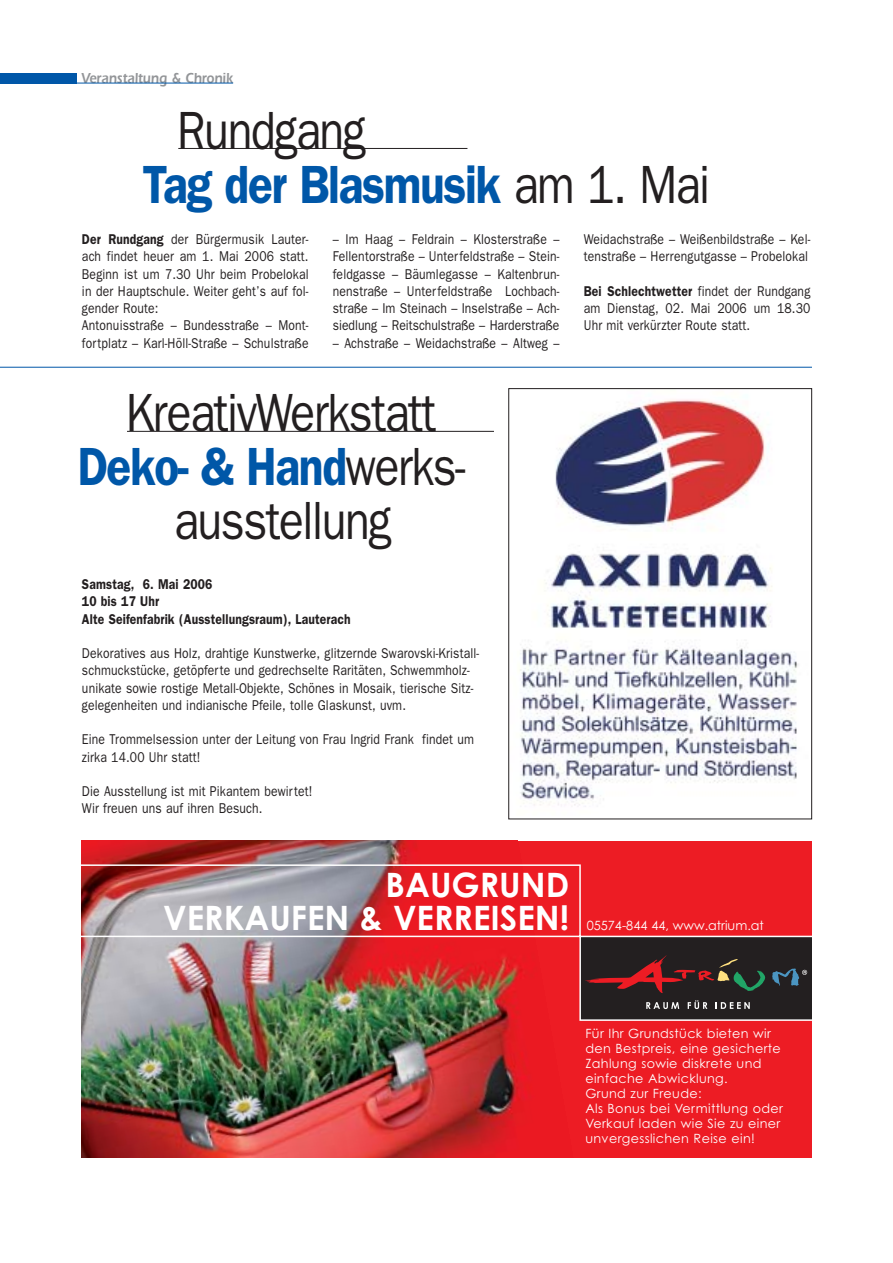
<style>
.page{position:relative;width:893px;height:1263px;background:#fff}
.page>*{position:absolute;margin:0;border:0;box-sizing:border-box;transform-origin:0 0}
.t1{font:54px/54px "Franklin Gothic";letter-spacing:-.03em;color:#231f20;scale:.85 1}
.t2{font:700 33.6px/33px "Century Gothic";color:#fff;text-align:right}
.t3{font:600 15px "Itc Eras";color:#939598;scale:.85 1}
.t4{font:14.25px/17.2px "Franklin Gothic";letter-spacing:.01em;color:#231f20;scale:.85 1}
.t5{font:600 14.25px/17.2px "Franklin Gothic";letter-spacing:.01em;color:#231f20;scale:.85 1}
.t6{font:12.75px/15px "Century Gothic";letter-spacing:.03em;color:#fff}
.t7{font:12.75px "Century Gothic";color:#fff}
.s1{font-weight:600;color:#0057a8}
.s2{font-weight:600}
</style>
<div class="page">
<hr style="left:178px;top:148px;width:289px;height:1px;background:#231f20">
<hr style="left:127px;top:431px;width:367px;height:1px;background:#231f20">
<div style="left:82px;top:841px;width:730px;height:316px;background:#ed1c24"></div>
<img style="left:82px;top:841px;width:444px;height:316px">
<img style="left:82px;top:864px;width:730px;height:158px">
<img style="left:519px;top:399px;width:280px;height:408px">
<div style="left:508px;top:388px;width:304px;height:431px;border:1px solid #231f20"></div>
<hr style="left:0;top:367px;width:812px;height:1px;background:#0057a8">
<div style="left:0;top:73px;width:76px;height:10px;background:#0057a8"></div>
<hr style="left:75px;top:83px;width:158px;height:1px;background:#0057a8">
<p class="t3" style="left:81px;top:73px;width:180px">Veranstaltung &amp; Chronik</p>
<h1 class="t1" style="left:143px;top:108px;width:669px;text-indent:34px">Rundgang<br><span class="s1">Tag der Blasmusik</span> am 1. Mai</h1>
<p class="t4" style="left:82px;top:232px;width:268px"><span class="s2">Der Rundgang</span> der Bürgermusik Lauter&shy;ach findet heuer am 1. Mai 2006 statt.<br>Beginn ist um 7.30 Uhr beim Probelokal in der Hauptschule. Weiter geht’s auf fol&shy;gender Route:<br>Antonuisstraße – Bundesstraße – Mont&shy;fortplatz – Karl-Höll-Straße – Schulstraße</p>
<p class="t4" style="left:333px;top:232px;width:268px;text-align:justify">– Im Haag – Feldrain – Klosterstraße – Fellentorstraße – Unterfeldstraße – Stein&shy;feldgasse – Bäumlegasse – Kaltenbrun&shy;nenstraße – Unterfeldstraße Lochbach&shy;straße – Im Steinach – Inselstraße – Ach&shy;siedlung – Reitschulstraße – Harderstraße</p>
<p class="t4" style="left:333px;top:335px;width:268px">– Achstraße – Weidachstraße – Altweg –</p>
<h1 class="t1" style="left:78px;top:391px;width:458px;text-align:center">KreativWerkstatt<br><span class="s1">Deko- &amp; Hand</span>werks&shy;ausstellung</h1>
<p class="t5" style="left:82px;top:577px;width:318px">Samstag, 6. Mai 2006<br>10 bis 17 Uhr<br>Alte Seifenfabrik (Ausstellungsraum), Lauterach</p>
<p class="t4" style="left:82px;top:646px;width:469px">Dekoratives aus Holz, drahtige Kunstwerke, glitzernde Swarovski-Kristall&shy;schmuckstücke, getöpferte und gedrechselte Raritäten, Schwemmholz&shy;unikate sowie rostige Metall-Objekte, Schönes in Mosaik, tierische Sitz&shy;gelegenheiten und indianische Pfeile, tolle Glaskunst, uvm.</p>
<p class="t4" style="left:82px;top:732px;width:463px">Eine Trommelsession unter der Leitung von Frau Ingrid Frank findet um zirka 14.00 Uhr statt!</p>
<p class="t4" style="left:82px;top:784px;width:273px">Die Ausstellung ist mit Pikantem bewirtet!<br>Wir freuen uns auf ihren Besuch.</p>
<p class="t4" style="left:584px;top:232px;width:268px">Weidachstraße – Weißenbildstraße – Kel&shy;tenstraße – Herrengutgasse – Probelokal</p>
<p class="t4" style="left:584px;top:284px;width:268px;text-align:justify"><span class="s2">Bei Schlechtwetter</span> findet der Rundgang am Dienstag, 02. Mai 2006 um 18.30<br>Uhr mit verkürzter Route statt.</p>
<h2 class="t2" style="left:163px;top:872px;width:408px">BAUGRUND<br>VERKAUFEN &amp; VERREISEN!</h2>
<p class="t7" style="left:587px;top:920px;width:179px">05574-844 44, www.atrium.at</p>
<p class="t6" style="left:585px;top:1027px;width:199px">Für Ihr Grundstück bieten wir den Bestpreis, eine gesicherte<br>Zahlung sowie diskrete und einfache Abwicklung.<br>Grund zur Freude:<br>Als Bonus bei Vermittlung oder<br>Verkauf laden wie Sie zu einer unvergesslichen Reise ein!</p>
</div>
